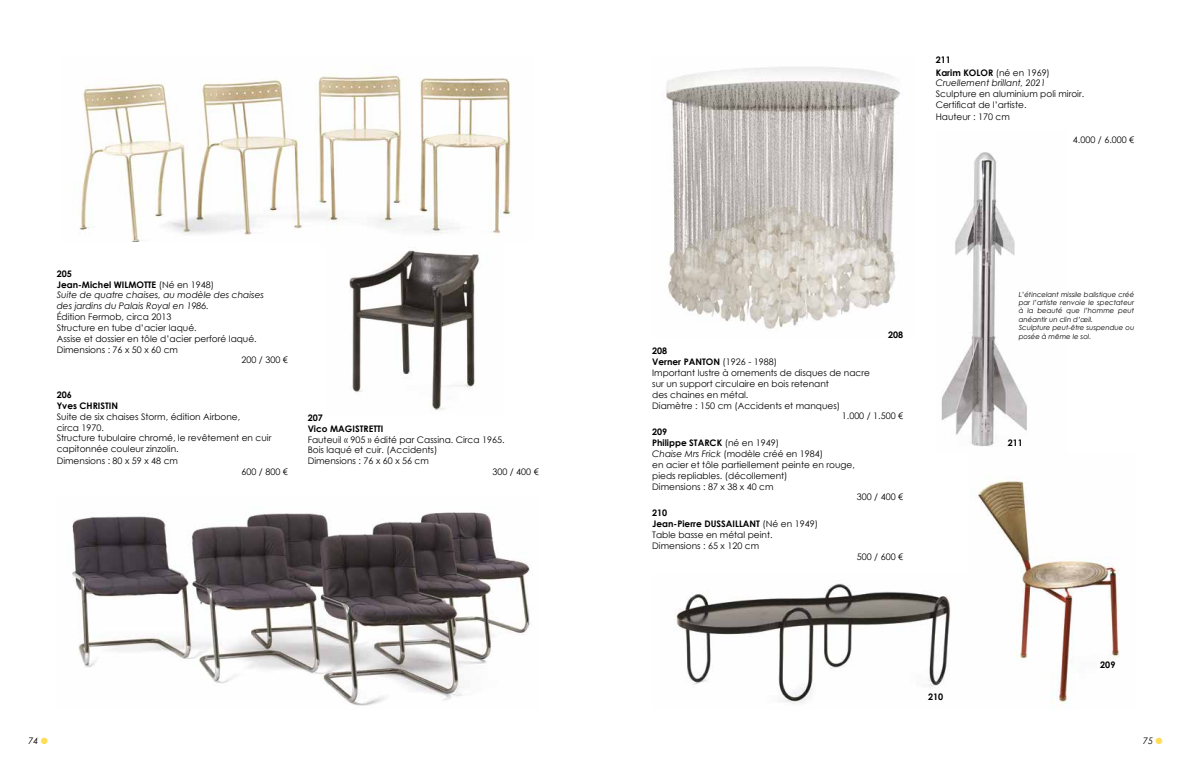
<style>
.page{position:relative;width:1191px;height:766px;background:#fff}
.page>*{position:absolute;margin:0;border:0;box-sizing:border-box;transform-origin:0 0}
.t1{font:9px/10.8px "Century Gothic";color:#000}
.t2{font:italic 9px/10.8px "Century Gothic";color:#000}
.t3{font:700 9px/10.8px "Century Gothic";color:#000}
.t4{font:italic 7px/8.4px "Century Gothic";color:#000}
.s1{font-weight:700;font-style:normal}
.s2{font-style:normal}
.s3{font-weight:400}
.s4{font-weight:700}
.s5{font-style:italic}
.s6{color:#ffdd57}
</style>
<div class="page">
<img style="left:79px;top:75px;width:432px;height:167px">
<img style="left:72px;top:512px;width:459px;height:194px">
<img style="left:349px;top:250px;width:131px;height:160px">
<img style="left:674px;top:583px;width:277px;height:121px">
<img style="left:941px;top:152px;width:86px;height:295px">
<img style="left:666px;top:67px;width:234px;height:262px">
<img style="left:977px;top:479px;width:143px;height:224px">
<p class="t2" style="left:57px;top:268px;width:209px"><span class="s1">205<br>Jean-Michel WILMOTTE</span> <span class="s2">(Né en 1948)<br></span>Suite de quatre chaises, au modèle des chaises des jardins du Palais Royal en 1986.</p>
<p class="t1" style="left:57px;top:311px;width:116px">Édition Fermob, circa 2013</p>
<p class="t1" style="left:57px;top:322px;width:141px">Structure en tube d’acier laqué.</p>
<p class="t1" style="left:57px;top:333px;width:202px">Assise et dossier en tôle d’acier perforé laqué.</p>
<p class="t1" style="left:57px;top:343px;width:123px">Dimensions : 76 x 50 x 60 cm</p>
<p class="t1" style="left:241px;top:354px;width:48px">200 / 300 €</p>
<p class="t3" style="left:57px;top:389px;width:63px">206<br>Yves CHRISTIN</p>
<p class="t1" style="left:57px;top:411px;width:216px">Suite de six chaises Storm, édition Airbone,<br>circa 1970.<br>Structure tubulaire chromé, le revêtement en cuir capitonnée couleur zinzolin.</p>
<p class="t1" style="left:57px;top:455px;width:123px">Dimensions : 80 x 59 x 48 cm</p>
<p class="t1" style="left:241px;top:466px;width:48px">600 / 800 €</p>
<p class="t3" style="left:308px;top:412px;width:77px">207<br>Vico MAGISTRETTI</p>
<p class="t1" style="left:308px;top:434px;width:198px">Fauteuil « 905 » édité par Cassina. Circa 1965.</p>
<p class="t1" style="left:308px;top:444px;width:131px">Bois laqué et cuir. (Accidents)</p>
<p class="t1" style="left:308px;top:455px;width:123px">Dimensions : 76 x 60 x 56 cm</p>
<p class="t1" style="left:492px;top:466px;width:48px">300 / 400 €</p>
<p class="t3" style="left:935px;top:54px;width:116px;line-height:12px">211<br>Karim KOLOR <span class="s3">(né en 1969)</span></p>
<p class="t2" style="left:935px;top:77px;width:111px">Cruellement brillant, 2021</p>
<p class="t1" style="left:935px;top:88px;width:150px">Sculpture en aluminium poli miroir.<br>Certificat de l’artiste.</p>
<p class="t1" style="left:935px;top:111px;width:76px">Hauteur : 170 cm</p>
<p class="t1" style="left:1073px;top:134px;width:63px">4.000 / 6.000 €</p>
<p class="t3" style="left:888px;top:329px;width:17px">208</p>
<p class="t3" style="left:652px;top:345px;width:17px">208</p>
<p class="t3" style="left:652px;top:356px;width:126px">Verner PANTON <span class="s3">(1926 - 1988)</span></p>
<p class="t1" style="left:652px;top:367px;width:219px">Important lustre à ornements de disques de nacre</p>
<p class="t1" style="left:652px;top:378px;width:178px">sur un support circulaire en bois retenant</p>
<p class="t1" style="left:652px;top:389px;width:98px">des chaines en métal.</p>
<p class="t1" style="left:652px;top:399px;width:189px">Diamètre : 150 cm (Accidents et manques)</p>
<p class="t1" style="left:842px;top:410px;width:63px">1.000 / 1.500 €</p>
<p class="t1" style="left:652px;top:426px;width:204px"><span class="s4">209<br>Philippe STARCK</span> (né en 1949)<br><span class="s5">Chaise Mrs Frick</span> (modèle créé en 1984)<br>en acier et tôle partiellement peinte en rouge, pieds repliables. (décollement)<br>Dimensions : 87 x 38 x 40 cm</p>
<p class="t1" style="left:652px;top:507px;width:167px"><span class="s4">210<br>Jean-Pierre DUSSAILLANT</span> (Né en 1949)<br>Table basse en métal peint.<br>Dimensions : 65 x 120 cm</p>
<p class="t1" style="left:857px;top:491px;width:48px">300 / 400 €</p>
<p class="t1" style="left:857px;top:550px;width:48px">500 / 600 €</p>
<p class="t3" style="left:928px;top:690px;width:17px">210</p>
<p class="t4" style="left:1018px;top:289px;width:117px">L’étincelant missile balistique créé par l’artiste renvoie le spectateur à la beauté que l’homme peut anéantir un clin d’œil.<br>Sculpture peut-être suspendue ou posée à même le sol.</p>
<p class="t3" style="left:1007px;top:436px;width:17px">211</p>
<p class="t3" style="left:1100px;top:658px;width:17px">209</p>
<p class="t2" style="left:28px;top:735px;width:21px">74 <span class="s6">●</span></p>
<p class="t2" style="left:1143px;top:735px;width:21px">75 <span class="s6">●</span></p>
</div>
